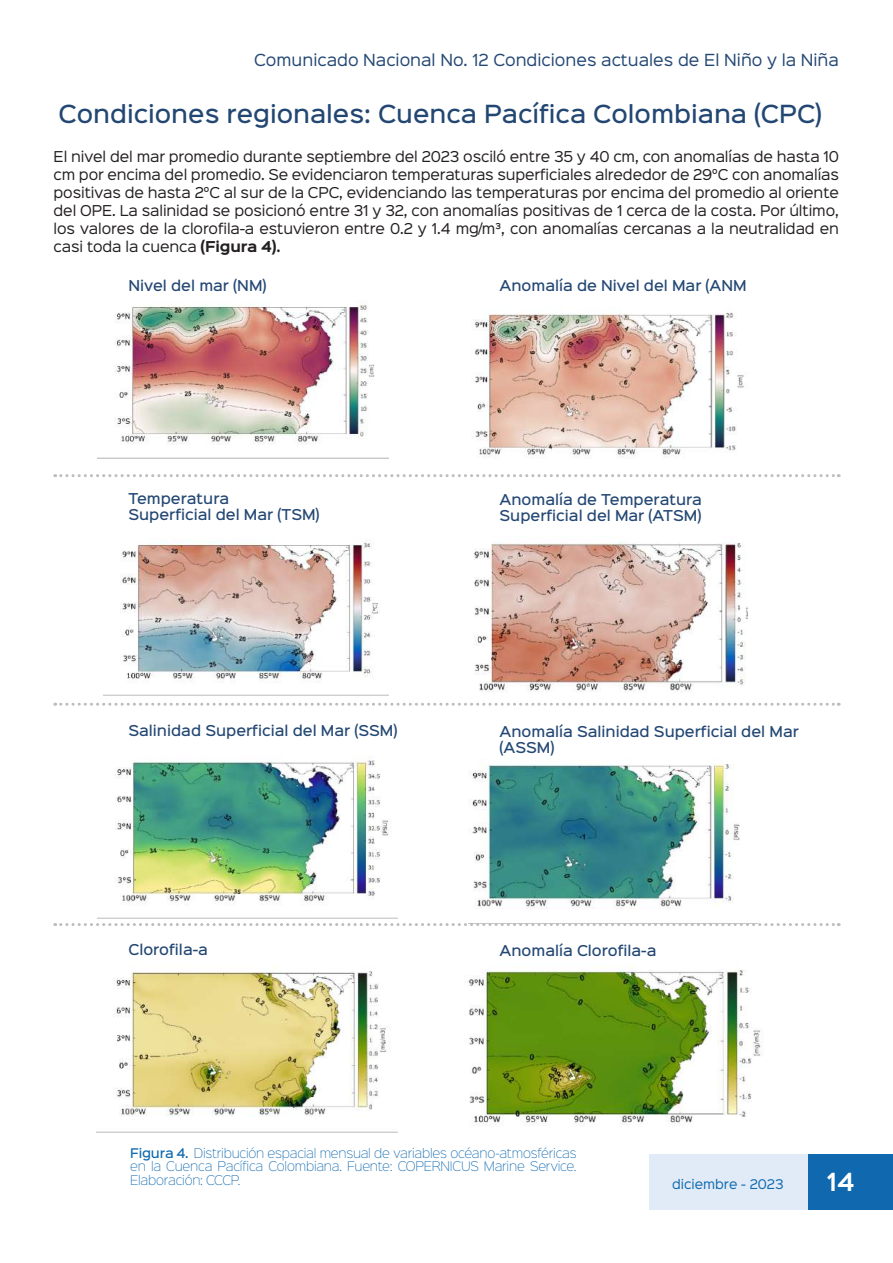
<style>
.page{position:relative;width:893px;height:1263px;background:#fff}
.page>*{position:absolute;margin:0;border:0;box-sizing:border-box;transform-origin:0 0}
.t1{font:500 22.5px "Sinkin Sans 500";color:#234773}
.t2{font:600 22.5px "Sinkin Sans 600";color:#fff}
.t3{font:15px "Sinkin Sans 400";color:#234773}
.t4{font:13.5px/18px "Sinkin Sans 400";letter-spacing:-.01em;color:#231f20;text-align:justify}
.t5{font:500 13.5px/16.2px "Sinkin Sans 500";color:#234773}
.t6{font:12px/13.5px "Sinkin Sans 200 X Light";letter-spacing:-.02em;color:#1069af;text-align:justify}
.t7{font:12px "Sinkin Sans 400";color:#1069af}
.s1{font-family:"Sinkin Sans 700";font-weight:700}
.s2{font-family:"Sinkin Sans 500";font-weight:500}
</style>
<div class="page">
<div style="left:649px;top:1154px;width:160px;height:56px;background:#e0ebf7"></div>
<div style="left:809px;top:1154px;width:84px;height:56px;background:#1069af"></div>
<img style="left:468px;top:965px;width:295px;height:161px">
<img style="left:469px;top:763px;width:271px;height:146px">
<img style="left:471px;top:542px;width:276px;height:161px">
<img style="left:472px;top:312px;width:272px;height:147px">
<img style="left:96px;top:966px;width:302px;height:167px">
<img style="left:98px;top:755px;width:300px;height:164px">
<img style="left:104px;top:539px;width:285px;height:157px">
<img style="left:98px;top:302px;width:290px;height:157px">
<svg style="left:55px;top:474px;width:784px;height:3px"></svg>
<svg style="left:55px;top:923px;width:784px;height:3px"></svg>
<svg style="left:55px;top:703px;width:784px;height:3px"></svg>
<p class="t3" style="left:254px;top:47px;width:586px">Comunicado Nacional No. 12 Condiciones actuales de El Niño y la Niña</p>
<h1 class="t1" style="left:59px;top:94px;width:765px">Condiciones regionales: Cuenca Pacífica Colombiana (CPC)</h1>
<p class="t4" style="left:54px;top:146px;width:787px">El nivel del mar promedio durante septiembre del 2023 osciló entre 35 y 40 cm, con anomalías de hasta 10 cm por encima del promedio. Se evidenciaron temperaturas superficiales alrededor de 29°C con anomalías positivas de hasta 2°C al sur de la CPC, evidenciando las temperaturas por encima del promedio al oriente del OPE. La salinidad se posicionó entre 31 y 32, con anomalías positivas de 1 cerca de la costa. Por último, los valores de la clorofila-a estuvieron entre 0.2 y 1.4 mg/m³, con anomalías cercanas a la neutralidad en casi toda la cuenca <span class="s1">(Figura 4).</span></p>
<p class="t5" style="left:128px;top:276px;width:140px">Nivel del mar (NM)</p>
<p class="t5" style="left:499px;top:276px;width:249px">Anomalía de Nivel del Mar (ANM</p>
<p class="t5" style="left:128px;top:489px;width:193px">Temperatura<br>Superficial del Mar (TSM)</p>
<p class="t5" style="left:128px;top:721px;width:271px">Salinidad Superficial del Mar (SSM)</p>
<p class="t5" style="left:499px;top:491px;width:204px">Anomalía de Temperatura<br>Superficial del Mar (ATSM)</p>
<p class="t5" style="left:499px;top:722px;width:301px">Anomalía Salinidad Superficial del Mar (ASSM)</p>
<p class="t5" style="left:128px;top:941px;width:81px">Clorofila-a</p>
<p class="t5" style="left:499px;top:941px;width:158px">Anomalía Clorofila-a</p>
<p class="t6" style="left:130px;top:1145px;width:448px"><span class="s2">Figura 4.</span> Distribución espacial mensual de variables océano-atmosféricas en la Cuenca Pacífica Colombiana. Fuente: COPERNICUS Marine Service.<br>Elaboración: CCCP.</p>
<p class="t7" style="left:672px;top:1174px;width:113px">diciembre - 2023</p>
<h1 class="t2" style="left:827px;top:1162px;width:29px">14</h1>
</div>
